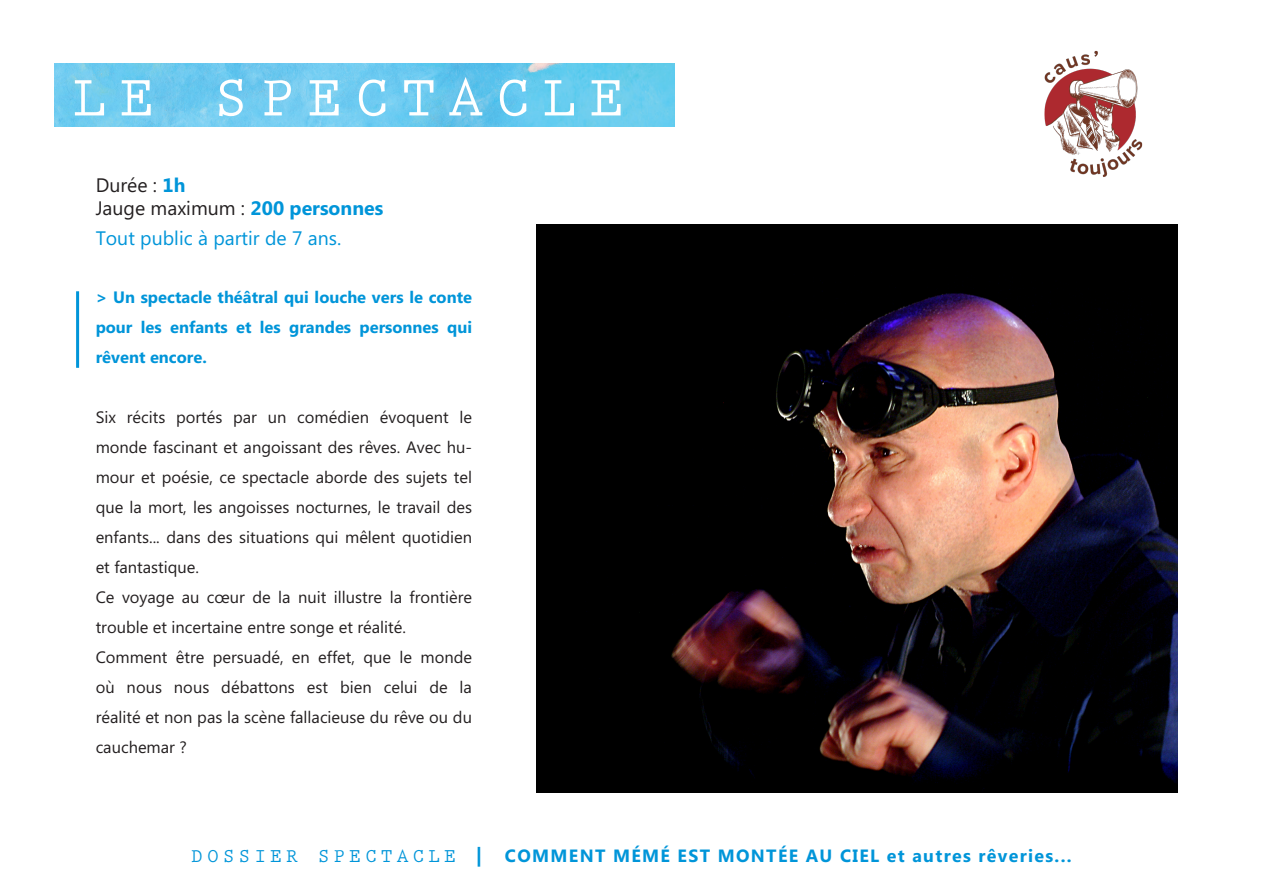
<style>
.page{position:relative;width:1263px;height:893px;background:#fff}
.page>*{position:absolute;margin:0;border:0;box-sizing:border-box;transform-origin:0 0}
.t1{font:700 58.8px "Prestige Elite Std";letter-spacing:.2em;color:#fff}
.t2{font:19.5px "Microsoft Phags Pa";color:#231f20}
.t3{font:19.5px "Microsoft Phags Pa";color:#0095d9}
.t4{font:700 17.85px "Microsoft Phags Pa";letter-spacing:.075em;color:#0095d9}
.t5{font:16.5px/30px "Microsoft Phags Pa";color:#231f20}
.t6{font:700 16.5px/30px "Microsoft Phags Pa";color:#0095d9;text-align:justify}
.s1{font-weight:700;color:#0095d9}
.s2{font-family:"Prestige Elite Std";font-size:19.8px}
.s3{font-size:19.8px}
</style>
<div class="page">
<img style="left:54px;top:64px;width:620px;height:63px">
<hr style="left:76px;top:291px;width:3px;height:77px;background:#0095d9">
<img style="left:1044px;top:50px;width:99px;height:127px">
<img style="left:536px;top:225px;width:642px;height:568px">
<p class="t1" style="left:72px;top:66px;width:554px">LE SPECTACLE</p>
<p class="t2" style="left:96px;top:171px;width:91px">Durée : <span class="s1">1h</span></p>
<p class="t2" style="left:96px;top:195px;width:289px">Jauge maximum : <span class="s1">200 personnes</span></p>
<p class="t3" style="left:96px;top:225px;width:247px">Tout public à partir de 7 ans.</p>
<p class="t6" style="left:96px;top:281px;width:378px">&gt; Un spectacle théâtral qui louche vers le conte pour les enfants et les grandes personnes qui rêvent encore.</p>
<p class="t5" style="left:96px;top:402px;width:378px;text-align:justify">Six récits portés par un comédien évoquent le monde fascinant et angoissant des rêves. Avec hu&shy;mour et poésie, ce spectacle aborde des sujets tel que la mort, les angoisses nocturnes, le travail des enfants... dans des situations qui mêlent quotidien et fantastique.</p>
<p class="t5" style="left:96px;top:582px;width:378px">Ce voyage au cœur de la nuit illustre la frontière trouble et incertaine entre songe et réalité.</p>
<p class="t5" style="left:96px;top:642px;width:378px">Comment être persuadé, en effet, que le monde où nous nous débattons est bien celui de la</p>
<p class="t5" style="left:96px;top:702px;width:378px">réalité et non pas la scène fallacieuse du rêve ou du</p>
<p class="t5" style="left:96px;top:732px;width:93px">cauchemar ?</p>
<p class="t4" style="left:191px;top:843px;width:882px"><span class="s2">DOSSIER SPECTACLE</span> <span class="s3">|</span> COMMENT MÉMÉ EST MONTÉE AU CIEL et autres rêveries...</p>
</div>
